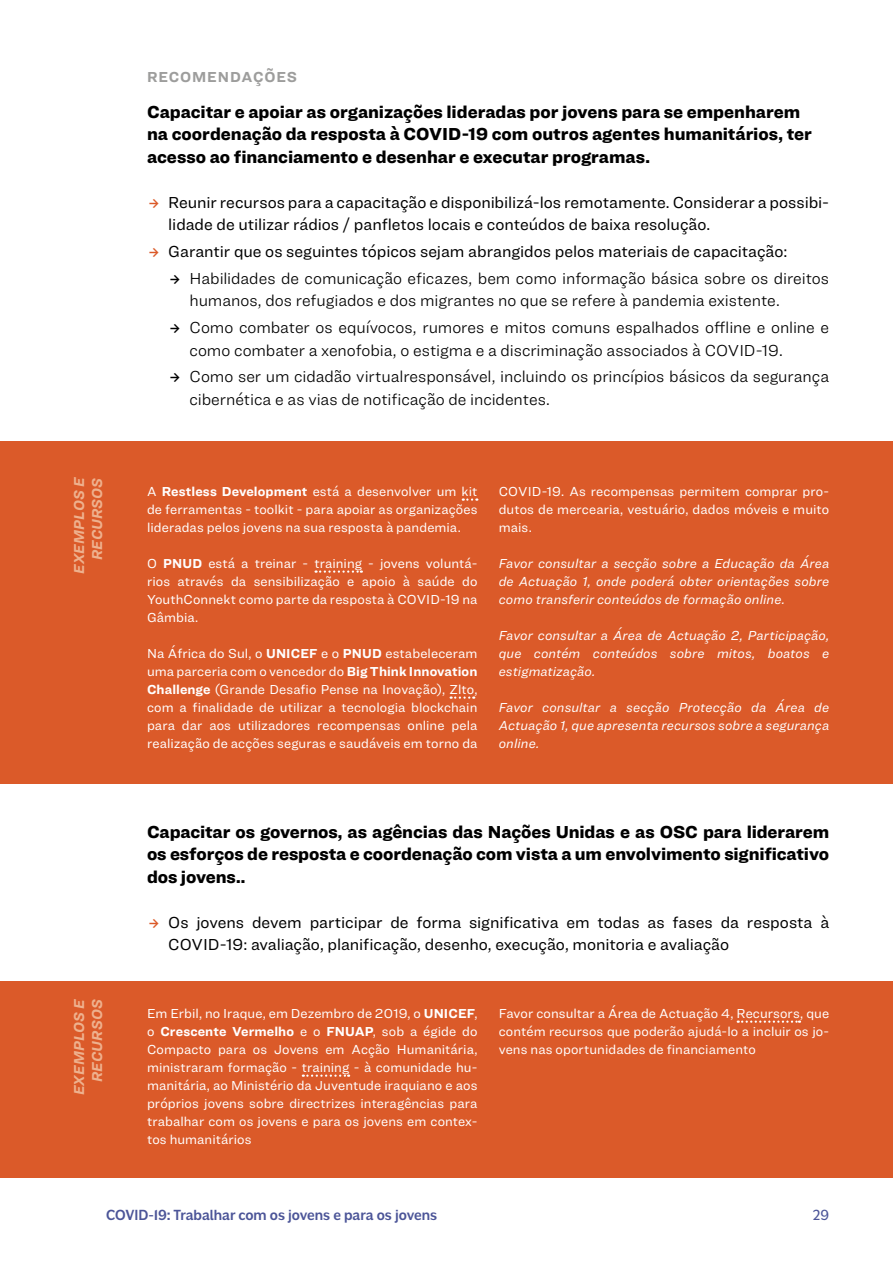
<style>
.page{position:relative;width:893px;height:1263px;background:#fff}
.page>*{position:absolute;margin:0;border:0;box-sizing:border-box;transform-origin:0 0}
.t1{font:900 18px/22.5px "Ringside";letter-spacing:-.005em;color:#000}
.t2{font:16.5px/22.5px "Ringside";letter-spacing:-.005em;color:#000}
.t3{font:300 16.5px/26.7px "Ringside";letter-spacing:-.005em;color:#000}
.t4{font:500 15px "Americane";color:#4c5598}
.t5{font:italic 700 15px/18px "Ringside";letter-spacing:.005em;color:#eeb18e;text-align:right}
.t6{font:700 15px "Ringside";letter-spacing:.055em;color:#9d9d9c}
.t7{font:15px "Americane";color:#4c5598}
.t8{font:13.5px/18px "Ringside";letter-spacing:.005em;color:#fff;text-align:justify}
.t9{font:italic 13.5px/18px "Ringside";letter-spacing:.01em;color:#fff;text-align:justify}
.s1{font-family:"Allumi Std";color:#db5a29}
.s2{font-family:"Allumi Std"}
.s3{font-weight:300}
.s4{font-family:"Allumi Std";font-weight:400}
.s5{font-weight:700}
</style>
<div class="page">
<div style="left:0;top:442px;width:893px;height:342px;background:#db5a29"></div>
<svg style="left:463px;top:498px;width:14px;height:3px"></svg>
<svg style="left:316px;top:570px;width:46px;height:3px"></svg>
<svg style="left:451px;top:696px;width:23px;height:3px"></svg>
<div style="left:0;top:982px;width:893px;height:196px;background:#db5a29"></div>
<svg style="left:303px;top:1074px;width:46px;height:3px"></svg>
<svg style="left:738px;top:1020px;width:62px;height:3px"></svg>
<p class="t6" style="left:147px;top:66px;width:152px">RECOMENDAÇÕES</p>
<p class="t5" style="left:70px;top:574px;width:98px;rotate:-90deg">EXEMPLOS E<br>RECURSOS</p>
<p class="t5" style="left:70px;top:1095px;width:98px;rotate:-90deg">EXEMPLOS E<br>RECURSOS</p>
<h1 class="t1" style="left:147px;top:100px;width:666px">Capacitar e apoiar as organizações lideradas por jovens para se empenharem na coordenação da resposta à COVID-19 com outros agentes humanitários, ter acesso ao financiamento e desenhar e executar programas.</h1>
<p class="t2" style="left:168px;top:191px;width:662px;text-indent:-21px"><span class="s1">ę</span> Reunir recursos para a capacitação e disponibilizá-los remotamente. Considerar a possibi&shy;lidade de utilizar rádios / panfletos locais e conteúdos de baixa resolução.</p>
<p class="t2" style="left:168px;top:238px;width:662px;line-height:26.7px;text-indent:-21px"><span class="s1">ę</span> Garantir que os seguintes tópicos sejam abrangidos pelos materiais de capacitação:<br><span class="s2">ę</span> <span class="s3">Habilidades de comunicação eficazes, bem como informação básica sobre os direitos</span></p>
<p class="t3" style="left:168px;top:287px;width:662px;text-indent:21px">humanos, dos refugiados e dos migrantes no que se refere à pandemia existente.<br><span class="s4">ę</span> Como combater os equívocos, rumores e mitos comuns espalhados offline e online e</p>
<p class="t3" style="left:168px;top:336px;width:662px;text-indent:21px">como combater a xenofobia, o estigma e a discriminação associados à COVID-19.<br><span class="s4">ę</span> Como ser um cidadão virtualresponsável, incluindo os princípios básicos da segurança</p>
<p class="t3" style="left:190px;top:386px;width:362px">cibernética e as vias de notificação de incidentes.</p>
<p class="t8" style="left:147px;top:482px;width:332px">A <span class="s5">Restless Development</span> está a desenvolver um kit de ferramentas - toolkit - para apoiar as organizações lideradas pelos jovens na sua resposta à pandemia.</p>
<p class="t8" style="left:147px;top:554px;width:332px">O <span class="s5">PNUD</span> está a treinar - training - jovens voluntá&shy;rios através da sensibilização e apoio à saúde do YouthConnekt como parte da resposta à COVID-19 na Gâmbia.</p>
<p class="t8" style="left:147px;top:644px;width:332px">Na África do Sul, o <span class="s5">UNICEF</span> e o <span class="s5">PNUD</span> estabeleceram uma parceria com o vencedor do <span class="s5">Big Think Innovation Challenge</span> (Grande Desafio Pense na Inovação), Zlto, com a finalidade de utilizar a tecnologia blockchain para dar aos utilizadores recompensas online pela realização de acções seguras e saudáveis em torno da</p>
<p class="t8" style="left:499px;top:482px;width:332px">COVID-19. As recompensas permitem comprar pro&shy;dutos de mercearia, vestuário, dados móveis e muito mais.</p>
<p class="t9" style="left:499px;top:554px;width:332px">Favor consultar a secção sobre a Educação da Área de Actuação 1, onde poderá obter orientações sobre como transferir conteúdos de formação online.</p>
<p class="t9" style="left:499px;top:626px;width:332px">Favor consultar a Área de Actuação 2, Participação, que contém conteúdos sobre mitos, boatos e estigmatização.</p>
<p class="t9" style="left:499px;top:698px;width:332px">Favor consultar a secção Protecção da Área de Actuação 1, que apresenta recursos sobre a segurança online.</p>
<h1 class="t1" style="left:147px;top:820px;width:684px;text-align:justify">Capacitar os governos, as agências das Nações Unidas e as OSC para liderarem os esforços de resposta e coordenação com vista a um envolvimento significativo dos jovens..</h1>
<p class="t2" style="left:168px;top:911px;width:662px;text-indent:-21px"><span class="s1">ę</span> Os jovens devem participar de forma significativa em todas as fases da resposta à<br>COVID-19: avaliação, planificação, desenho, execução, monitoria e avaliação</p>
<p class="t8" style="left:147px;top:1004px;width:332px">Em Erbil, no Iraque, em Dezembro de 2019, o <span class="s5">UNICEF</span>, o <span class="s5">Crescente Vermelho</span> e o <span class="s5">FNUAP</span>, sob a égide do Compacto para os Jovens em Acção Humanitária, ministraram formação - training - à comunidade hu&shy;manitária, ao Ministério da Juventude iraquiano e aos próprios jovens sobre directrizes interagências para trabalhar com os jovens e para os jovens em contex&shy;tos humanitários</p>
<p class="t8" style="left:499px;top:1004px;width:332px">Favor consultar a Área de Actuação 4, Recursors, que contém recursos que poderão ajudá-lo a incluir os jo&shy;vens nas oportunidades de financiamento</p>
<p class="t4" style="left:106px;top:1206px;width:332px">COVID-19: Trabalhar com os jovens e para os jovens</p>
<p class="t7" style="left:813px;top:1206px;width:18px">29</p>
</div>
